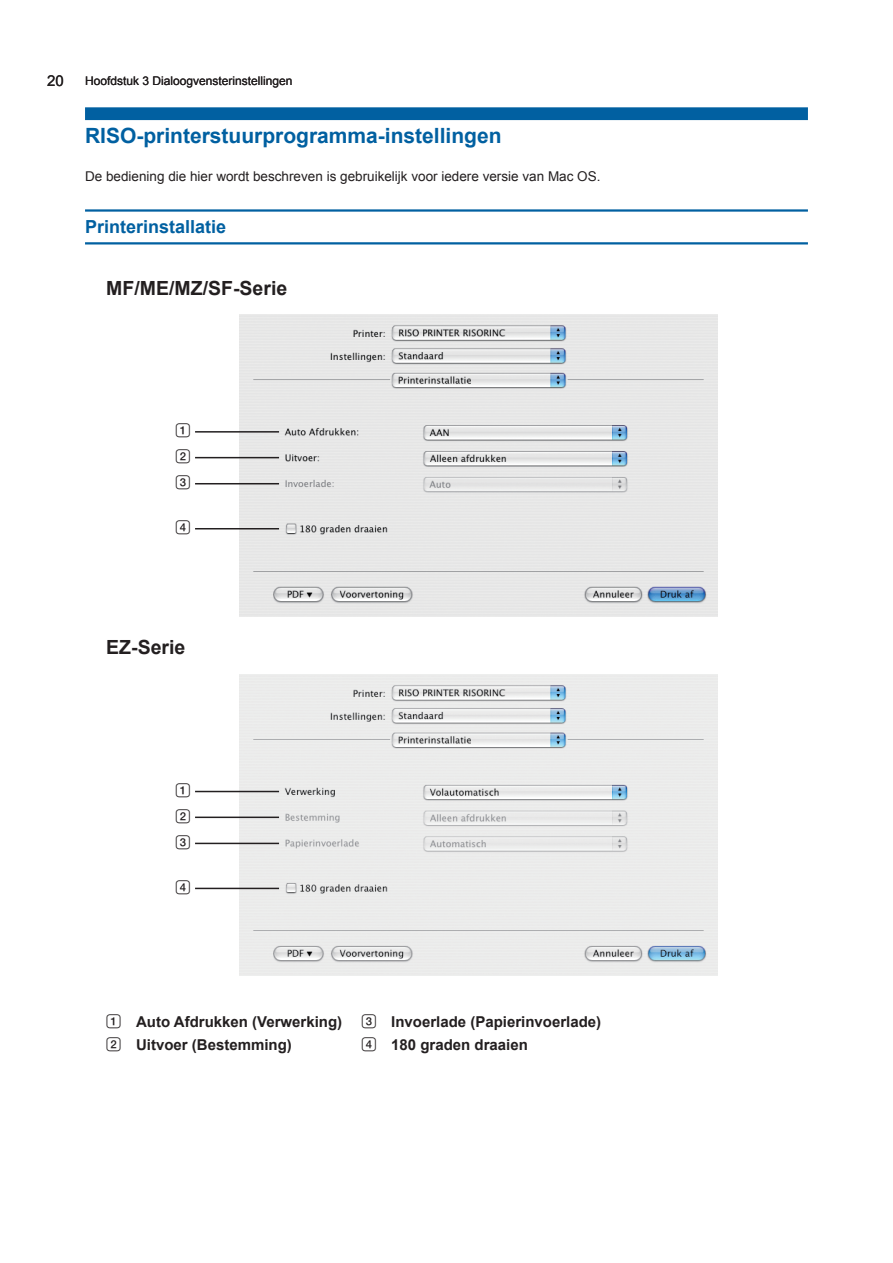
<style>
.page{position:relative;width:893px;height:1263px;background:#fff}
.page>*{position:absolute;margin:0;border:0;box-sizing:border-box;transform-origin:0 0}
.t1{font:700 21px "Arial";color:#0160a1}
.t2{font:700 19.5px "Arial";color:#231f20}
.t3{font:700 18px "Arial";color:#0160a1}
.t4{font:700 15px/22.5px "Arial";color:#231f20}
.t5{font:15px/26px "SQNUMWR";color:#231f20;text-align:justify}
.t6{font:15px "Arial";color:#231f20}
.t7{font:13.5px "Arial";color:#231f20}
.t8{font:12px "Arial";color:#231f20}
.s1{font-family:"SQNUMWR";font-weight:400}
</style>
<div class="page">
<div style="left:85px;top:107px;width:723px;height:13px;background:#0160a1"></div>
<hr style="left:85px;top:209px;width:723px;height:3px;background:#0160a1">
<hr style="left:85px;top:242px;width:723px;height:2px;background:#0160a1">
<img style="left:239px;top:315px;width:478px;height:301px">
<hr style="left:195px;top:431px;width:84px;height:2px;background:#231f20">
<hr style="left:195px;top:457px;width:84px;height:1px;background:#231f20">
<hr style="left:195px;top:483px;width:84px;height:1px;background:#231f20">
<hr style="left:195px;top:528px;width:84px;height:1px;background:#231f20">
<img style="left:239px;top:674px;width:478px;height:302px">
<hr style="left:195px;top:791px;width:84px;height:1px;background:#231f20">
<hr style="left:195px;top:816px;width:84px;height:2px;background:#231f20">
<hr style="left:195px;top:843px;width:84px;height:1px;background:#231f20">
<hr style="left:195px;top:888px;width:84px;height:1px;background:#231f20">
<p class="t6" style="left:47px;top:71px;width:18px">20</p>
<p class="t8" style="left:85px;top:73px;width:209px">Hoofdstuk 3 Dialoogvensterinstellingen</p>
<h1 class="t1" style="left:85px;top:121px;width:418px">RISO-printerstuurprogramma-instellingen</h1>
<p class="t7" style="left:85px;top:167px;width:517px">De bediening die hier wordt beschreven is gebruikelijk voor iedere versie van Mac OS.</p>
<p class="t3" style="left:85px;top:215px;width:143px">Printerinstallatie</p>
<h2 class="t2" style="left:106px;top:275px;width:182px">MF/ME/MZ/SF-Serie</h2>
<p class="t5" style="left:175px;top:418px;width:16px">1<br>2<br>3</p>
<p class="t5" style="left:175px;top:515px;width:16px">4</p>
<h2 class="t2" style="left:106px;top:634px;width:81px">EZ-Serie</h2>
<p class="t5" style="left:175px;top:777px;width:16px">1<br>2<br>3</p>
<p class="t5" style="left:175px;top:874px;width:16px">4</p>
<p class="t4" style="left:106px;top:1011px;width:237px"><span class="s1">1</span> Auto Afdrukken (Verwerking)<br><span class="s1">2</span> Uitvoer (Bestemming)</p>
<p class="t4" style="left:361px;top:1011px;width:241px"><span class="s1">3</span> Invoerlade (Papierinvoerlade)<br><span class="s1">4</span> 180 graden draaien</p>
</div>
